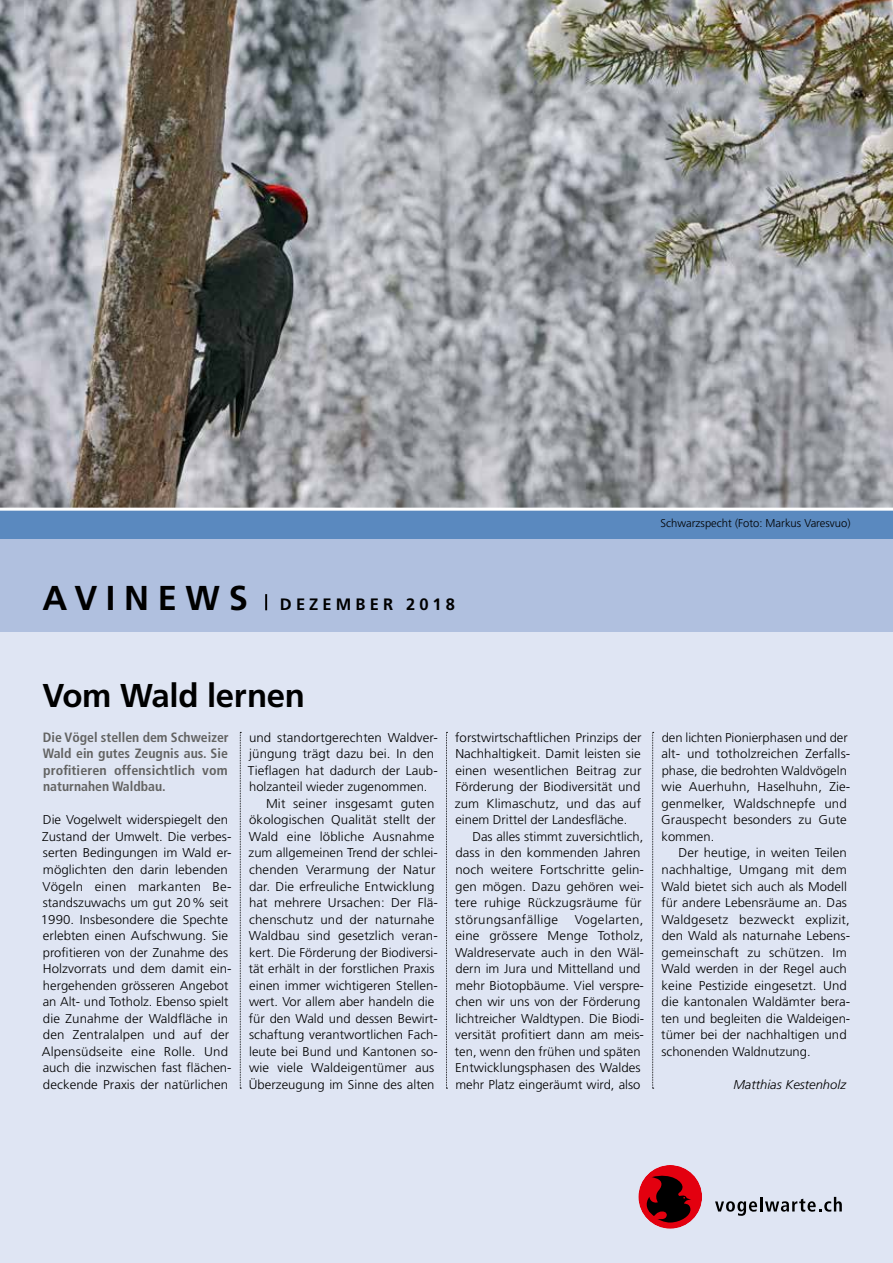
<style>
.page{position:relative;width:893px;height:1263px;background:#fff}
.page>*{position:absolute;margin:0;border:0;box-sizing:border-box;transform-origin:0 0}
.t1{font:700 34.5px "Frutiger";letter-spacing:.25em;color:#000}
.t2{font:700 33px "Frutiger";letter-spacing:-.01em;color:#000}
.t3{font:700 16.5px "Frutiger";letter-spacing:.25em;color:#000}
.t4{font:700 condensed 13.5px/16.5px "Frutiger";letter-spacing:.01em;color:#636362;text-align:justify}
.t5{font:300 12.75px/16.5px "Frutiger";letter-spacing:.005em;color:#000;scale:1.04 1}
.t6{font:300 12.75px/16.5px "Frutiger";letter-spacing:.005em;color:#000}
.t7{font:italic 300 12.75px "Frutiger";color:#000}
.t8{font:300 11.25px "Frutiger";color:#000}
</style>
<div class="page">
<div style="left:0;top:631px;width:893px;height:632px;background:#dfe5f3"></div>
<svg style="left:715px;top:1201px;width:42px;height:15px"></svg>
<hr style="left:760px;top:1197px;width:3px;height:14px;background:#000">
<svg style="left:765px;top:1197px;width:77px;height:15px"></svg>
<div style="left:638px;top:1165px;width:64px;height:64px;background:#e3000f;border-radius:50%"></div>
<svg style="left:646px;top:1172px;width:45px;height:51px"></svg>
<div style="left:0;top:539px;width:893px;height:93px;background:#b0c0df"></div>
<div style="left:0;top:509px;width:893px;height:30px;background:#5a89bf"></div>
<img style="left:0;top:0;width:893px;height:508px">
<hr style="left:0;top:508px;width:893px;height:3px;background:#fff">
<svg style="left:265px;top:594px;width:2px;height:16px"></svg>
<svg style="left:240px;top:732px;width:1px;height:357px"></svg>
<svg style="left:446px;top:732px;width:1px;height:357px"></svg>
<svg style="left:652px;top:732px;width:2px;height:357px"></svg>
<h1 class="t1" style="left:43px;top:578px;width:207px">AVINEWS</h1>
<p class="t3" style="left:280px;top:595px;width:177px">DEZEMBER 2018</p>
<p class="t8" style="left:661px;top:517px;width:191px">Schwarzspecht (Foto: Markus Varesvuo)</p>
<h2 class="t2" style="left:43px;top:677px;width:264px">Vom Wald lernen</h2>
<p class="t4" style="left:43px;top:729px;width:187px">Die Vögel stellen dem Schweizer Wald ein gutes Zeugnis aus. Sie profitieren offensichtlich vom naturnahen Waldbau.</p>
<p class="t5" style="left:41px;top:812px;width:185px">Die Vogelwelt widerspiegelt den<br>Zustand der Umwelt. Die verbes&shy;serten Bedingungen im Wald er&shy;möglichten den darin lebenden<br>Vögeln einen markanten Be&shy;standszuwachs um gut 20% seit<br>1990. Insbesondere die Spechte erlebten einen Aufschwung. Sie profitieren von der Zunahme des<br>Holzvorrats und dem damit ein&shy;hergehenden grösseren Angebot an Alt- und Totholz. Ebenso spielt die Zunahme der Waldfläche in den Zentralalpen und auf der<br>Alpensüdseite eine Rolle. Und auch die inzwischen fast flächen&shy;deckende Praxis der natürlichen</p>
<p class="t5" style="left:249px;top:729px;width:183px">und standortgerechten Waldver-</p>
<p class="t5" style="left:249px;top:746px;width:179px">jüngung trägt dazu bei. In den</p>
<p class="t5" style="left:248px;top:762px;width:184px">Tieflagen hat dadurch der Laub-</p>
<p class="t6" style="left:249px;top:779px;width:180px">holzanteil wieder zugenommen.</p>
<p class="t5" style="left:266px;top:795px;width:163px">Mit seiner insgesamt guten</p>
<p class="t5" style="left:249px;top:812px;width:181px">ökologischen Qualität stellt der</p>
<p class="t5" style="left:249px;top:828px;width:180px">Wald eine löbliche Ausnahme</p>
<p class="t6" style="left:249px;top:845px;width:191px">zum allgemeinen Trend der schlei-</p>
<p class="t5" style="left:249px;top:861px;width:181px">chenden Verarmung der Natur</p>
<p class="t5" style="left:249px;top:878px;width:180px">dar. Die erfreuliche Entwicklung</p>
<p class="t5" style="left:249px;top:894px;width:183px">hat mehrere Ursachen: Der Flä-</p>
<p class="t5" style="left:249px;top:911px;width:180px">chenschutz und der naturnahe</p>
<p class="t5" style="left:249px;top:927px;width:183px">Waldbau sind gesetzlich veran-</p>
<p class="t6" style="left:249px;top:944px;width:190px">kert. Die Förderung der Biodiversi-</p>
<p class="t6" style="left:249px;top:960px;width:187px">tät erhält in der forstlichen Praxis</p>
<p class="t6" style="left:249px;top:977px;width:190px">einen immer wichtigeren Stellen-</p>
<p class="t6" style="left:249px;top:993px;width:187px">wert. Vor allem aber handeln die</p>
<p class="t6" style="left:249px;top:1010px;width:190px">für den Wald und dessen Bewirt-</p>
<p class="t6" style="left:249px;top:1026px;width:190px">schaftung verantwortlichen Fach-</p>
<p class="t6" style="left:249px;top:1043px;width:190px">leute bei Bund und Kantonen so-</p>
<p class="t5" style="left:249px;top:1059px;width:180px">wie viele Waldeigentümer aus</p>
<p class="t6" style="left:249px;top:1076px;width:187px">Überzeugung im Sinne des alten</p>
<p class="t5" style="left:455px;top:729px;width:181px;text-align:justify">forstwirtschaftlichen Prinzips der Nachhaltigkeit. Damit leisten sie einen wesentlichen Beitrag zur Förderung der Biodiversität und zum Klimaschutz, und das auf einem Drittel der Landesfläche.</p>
<p class="t6" style="left:455px;top:828px;width:191px;text-indent:17px">Das alles stimmt zuversichtlich, dass in den kommenden Jahren noch weitere Fortschritte gelin&shy;gen mögen. Dazu gehören wei&shy;tere ruhige Rückzugsräume für störungsanfällige</p>
<p class="t5" style="left:455px;top:911px;width:183px;text-indent:120px">Vogelarten, eine grössere Menge Totholz,<br>Waldreservate auch in den Wäl&shy;dern im Jura und Mittelland und mehr Biotopbäume. Viel verspre&shy;chen wir uns von der Förderung lichtreicher Waldtypen. Die Biodi&shy;versität profitiert dann am meis&shy;ten, wenn den frühen und späten<br>Entwicklungsphasen des Waldes mehr Platz eingeräumt wird, also</p>
<p class="t6" style="left:661px;top:729px;width:191px">den lichten Pionierphasen und der alt- und totholzreichen Zerfalls&shy;phase, die bedrohten Waldvögeln wie Auerhuhn, Haselhuhn, Zie&shy;genmelker, Waldschnepfe und<br>Grauspecht besonders zu Gute kommen.</p>
<p class="t5" style="left:661px;top:845px;width:183px;text-indent:17px">Der heutige, in weiten Teilen nachhaltige, Umgang mit dem<br>Wald bietet sich auch als Modell für andere Lebensräume an. Das<br>Waldgesetz bezweckt explizit, den Wald als naturnahe Lebens&shy;gemeinschaft zu schützen. Im<br>Wald werden in der Regel auch keine Pestizide eingesetzt. Und die kantonalen Waldämter bera&shy;ten und begleiten die Waldeigen&shy;tümer bei der nachhaltigen und schonenden Waldnutzung.</p>
<p class="t7" style="left:733px;top:1077px;width:114px">Matthias Kestenholz</p>
</div>
